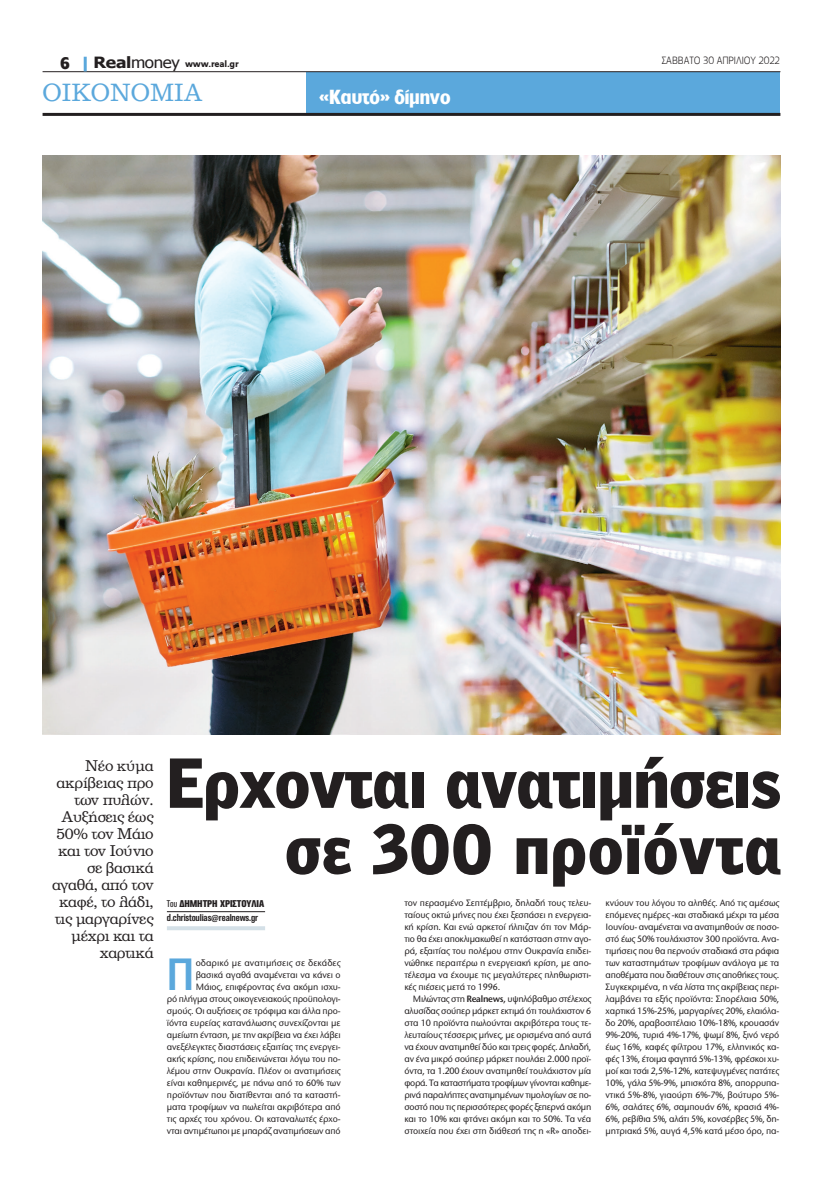
<style>
.page{position:relative;width:823px;height:1191px;background:#fff}
.page>*{position:absolute;margin:0;border:0;box-sizing:border-box;transform-origin:0 0}
.t1{font:900 67.2px/66.2px "PF Bell Gothic Text";letter-spacing:-.02em;color:#231f20;text-align:right;scale:.96 1}
.t2{font:500 42px "PF Lounge";color:#5ba8dc}
.t3{font:24px "PF Clarendon";color:#5ba8dc;scale:.96 1}
.t4{font:700 19px "PF Lounge";color:#fff}
.t5{font:700 16px "PF Lounge";color:#231f20}
.t6{font:15px/17px "PF Clarendon";letter-spacing:-.02em;color:#231f20;text-align:right}
.t7{font:700 10px "PF Akzidenz Text Cond";letter-spacing:-.01em;color:#231f20}
.t8{font:300 10px "PF Lounge";letter-spacing:-.005em;color:#231f20;scale:.96 1}
.t9{font:900 10px "PF Akzidenz Text Cond";letter-spacing:-.01em;color:#231f20}
.t10{font:500 9.6px/12px "Stone Sans ITC Hel";letter-spacing:-.015em;color:#231f20;text-align:justify;scale:.96 1}
.t11{font:900 9px "PF Catalog";letter-spacing:-.02em;color:#231f20;scale:.96 1}
.s1{font-family:"Tahoma";font-weight:700;font-size:15.5px}
.s2{font-family:"Tahoma";font-weight:400;font-size:15.5px}
.s3{font-weight:600}
.s4{font-weight:400}
</style>
<div class="page">
<div style="left:306px;top:72px;width:474px;height:41px;background:#5ba8dc"></div>
<hr style="left:43px;top:71px;width:737px;height:1px;background:#231f20">
<hr style="left:43px;top:113px;width:737px;height:3px;background:#231f20">
<hr style="left:84px;top:57px;width:3px;height:14px;background:#5ba8dc">
<hr style="left:167px;top:911px;width:98px;height:1px;background:#231f20">
<hr style="left:167px;top:926px;width:98px;height:4px;background:#d4e0e7">
<img style="left:43px;top:156px;width:737px;height:578px">
<p class="t11" style="left:94px;top:59px;width:153px"><span class="s1">Real</span><span class="s2">money</span> www.real.gr</p>
<p class="t8" style="left:661px;top:55px;width:125px">ΣΑΒΒΑΤΟ 30 απριλιου 2022</p>
<h3 class="t5" style="left:60px;top:54px;width:11px">6</h3>
<h3 class="t3" style="left:43px;top:80px;width:168px">OIKONOMIA</h3>
<h3 class="t4" style="left:319px;top:86px;width:132px">«Καυτό» δίμηνο</h3>
<h3 class="t6" style="left:52px;top:757px;width:103px">ΝΈΟ ΚΎΜΑ<br>ΑΚΡΊΒΕΙΑΣ ΠΡΟ<br>ΤΩΝ ΠΥΛΏΝ.<br>ΑΥΞΉΣΕΙΣ ΈΩΣ<br>50% ΤΟΝ ΜΆΙΟ<br>ΚΑΙ ΤΟΝ ΙΟΎΝΙΟ<br>ΣΕ ΒΑΣΙΚΆ<br>ΑΓΑΘΆ, ΑΠΌ ΤΟΝ<br>ΚΑΦΈ, ΤΟ ΛΆΔΙ,<br>ΤΙΣ ΜΑΡΓΑΡΊΝΕΣ<br>ΜΈΧΡΙ ΚΑΙ ΤΑ<br>ΧΑΡΤΙΚΆ</h3>
<h1 class="t1" style="left:166px;top:748px;width:642px">Ερχονται ανατιμήσεις σε 300 προϊόντα</h1>
<p class="t10" style="left:404px;top:897px;width:196px">τον περασμένο Σεπτέμβριο, δηλαδή τους τελευ&shy;ταίους οκτώ μήνες που έχει ξεσπάσει η ενεργεια&shy;κή κρίση. Και ενώ αρκετοί ήλπιζαν ότι τον Μάρ&shy;τιο θα έχει αποκλιμακωθεί η κατάσταση στην αγο&shy;ρά, εξαιτίας του πολέμου στην Ουκρανία επιδει&shy;νώθηκε περαιτέρω η ενεργειακή κρίση, με απο&shy;τέλεσμα να έχουμε τις μεγαλύτερες πληθωριστι&shy;κές πιέσεις μετά το 1996.</p>
<p class="t10" style="left:404px;top:993px;width:196px;text-indent:9px">Μιλώντας στη <span class="s3">Realnews,</span> υψηλόβαθμο στέλεχος αλυσίδας σούπερ μάρκετ εκτιμά ότι τουλάχιστον 6 στα 10 προϊόντα πωλούνται ακριβότερα τους τε&shy;λευταίους τέσσερις μήνες, με ορισμένα από αυτά να έχουν ανατιμηθεί δύο και τρεις φορές. Δηλαδή, αν ένα μικρό σούπερ μάρκετ πουλάει 2.000 προϊ&shy;όντα, τα 1.200 έχουν ανατιμηθεί τουλάχιστον μία φορά. Τα καταστήματα τροφίμων γίνονται καθημε&shy;ρινά παραλήπτες ανατιμημένων τιμολογίων σε πο&shy;σοστό που τις περισσότερες φορές ξεπερνά ακόμη και το 10% και φτάνει ακόμη και το 50%. Τα νέα στοιχεία που έχει στη διάθεσή της η «R» αποδει-</p>
<p class="t10" style="left:605px;top:897px;width:182px">κνύουν του λόγου το αληθές. Από τις αμέσως επόμενες ημέρες -και σταδιακά μέχρι τα μέσα Ιουνίου- αναμένεται να ανατιμηθούν σε ποσο&shy;στό έως 50% τουλάχιστον 300 προϊόντα. Ανα&shy;τιμήσεις που θα περνούν σταδιακά στα ράφια των καταστημάτων τροφίμων ανάλογα με τα αποθέματα που διαθέτουν στις αποθήκες τους.<br>Συγκεκριμένα, η νέα λίστα της ακρίβειας περι&shy;λαμβάνει τα εξής προϊόντα: Σπορέλαια 50%, χαρτικά 15%-25%, μαργαρίνες 20%, ελαιόλα&shy;δο 20%, αραβοσιτέλαιο 10%-18%, κρουασάν 9%-20%, τυριά 4%-17%, ψωμί 8%, ξινό νερό έως 16%, καφές φίλτρου 17%, ελληνικός κα&shy;φές 13%, έτοιμα φαγητά 5%-13%, φρέσκοι χυ&shy;μοί και τσάι 2,5%-12%, κατεψυγμένες πατάτες 10%, γάλα 5%-9%, μπισκότα 8%, απορρυπα&shy;ντικά 5%-8%, γιαούρτι 6%-7%, βούτυρο 5%- 6%, σαλάτες 6%, σαμπουάν 6%, κρασιά 4%- 6%, ρεβίθια 5%, αλάτι 5%, κονσέρβες 5%, δη&shy;μητριακά 5%, αυγά 4,5% κατά μέσο όρο, πα-</p>
<p class="t9" style="left:167px;top:898px;width:99px"><span class="s4">Του</span> ΔΗΜΗΤΡΗ ΧΡΙΣΤΟΥΛΙα</p>
<p class="t7" style="left:167px;top:912px;width:93px">d.christoulias@realnews.gr</p>
<h2 class="t2" style="left:167px;top:951px;width:29px">Π</h2>
<p class="t10" style="left:167px;top:957px;width:182px;text-align:right">οδαρικό με ανατιμήσεις σε δεκάδες βασικά αγαθά αναμένεται να κάνει ο Μάιος, επιφέροντας ένα ακόμη ισχυ-<br>ρό πλήγμα στους οικογενειακούς προϋπολογι&shy;σμούς. Οι αυξήσεις σε τρόφιμα και άλλα προ&shy;ϊόντα ευρείας κατανάλωσης συνεχίζονται με αμείωτη ένταση, με την ακρίβεια να έχει λάβει ανεξέλεγκτες διαστάσεις εξαιτίας της ενεργει&shy;ακής κρίσης, που επιδεινώνεται λόγω του πο&shy;λέμου στην Ουκρανία. Πλέον οι ανατιμήσεις είναι καθημερινές, με πάνω από το 60% των προϊόντων που διατίθενται από τα καταστή&shy;ματα τροφίμων να πωλείται ακριβότερα από τις αρχές του χρόνου. Οι καταναλωτές έρχο&shy;νται αντιμέτωποι με μπαράζ ανατιμήσεων από</p>
</div>
